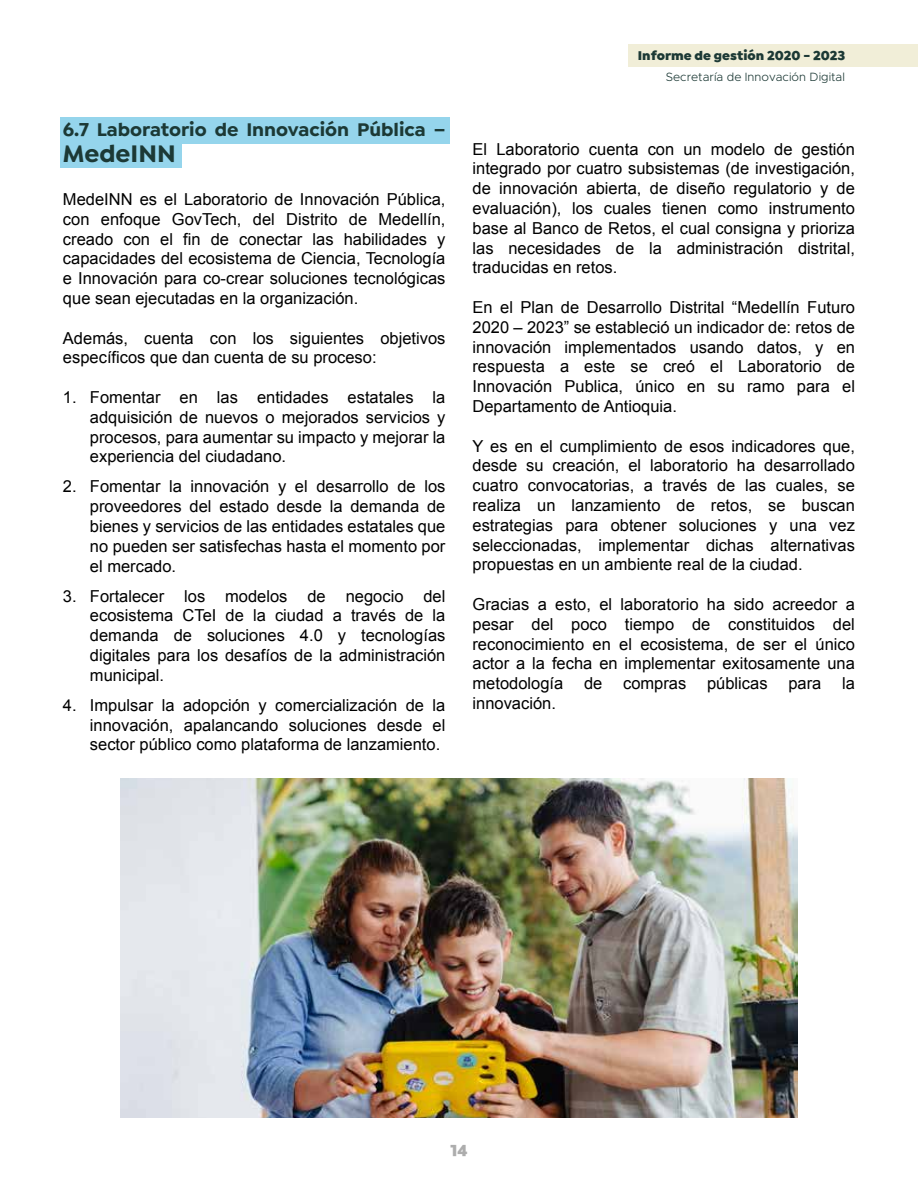
<style>
.page{position:relative;width:918px;height:1188px;background:#fff}
.page>*{position:absolute;margin:0;border:0;box-sizing:border-box;transform-origin:0 0}
.t1{font:700 25.5px "Isidora Sans";color:#1c3935}
.t2{font:700 19.5px "Isidora Sans";color:#1c3935}
.t3{font:16.5px/19.8px "Arial";color:#000;text-align:justify}
.t4{font:900 16.5px "Isidora Sans";color:#adadad}
.t5{font:900 13.5px "Isidora Sans";color:#1c3935}
.t6{font:300 12px "Metropolis";color:#1c3935}
</style>
<div class="page">
<div style="left:628px;top:45px;width:290px;height:22px;background:#f1eed8"></div>
<div style="left:60px;top:117px;width:390px;height:27px;background:#95d5ec"></div>
<div style="left:60px;top:141px;width:122px;height:27px;background:#95d5ec"></div>
<img style="left:120px;top:778px;width:678px;height:340px">
<p class="t2" style="left:63px;top:118px;width:384px">6.7 Laboratorio de Innovación Pública –</p>
<h1 class="t1" style="left:63px;top:138px;width:114px">MedeINN</h1>
<p class="t3" style="left:63px;top:189px;width:384px">MedeINN es el Laboratorio de Innovación Pública, con enfoque GovTech, del Distrito de Medellín, creado con el fin de conectar las habilidades y capacidades del ecosistema de Ciencia, Tecnología e Innovación para co-crear soluciones tecnológicas que sean ejecutadas en la organización.</p>
<p class="t3" style="left:63px;top:328px;width:384px">Además, cuenta con los siguientes objetivos específicos que dan cuenta de su proceso:</p>
<p class="t3" style="left:90px;top:387px;width:357px;text-indent:-27px">1. Fomentar en las entidades estatales la adquisición de nuevos o mejorados servicios y procesos, para aumentar su impacto y mejorar la experiencia del ciudadano.</p>
<p class="t3" style="left:90px;top:477px;width:357px;text-indent:-27px">2. Fomentar la innovación y el desarrollo de los proveedores del estado desde la demanda de bienes y servicios de las entidades estatales que no pueden ser satisfechas hasta el momento por el mercado.</p>
<p class="t3" style="left:90px;top:586px;width:357px;text-indent:-27px">3. Fortalecer los modelos de negocio del ecosistema CTeI de la ciudad a través de la demanda de soluciones 4.0 y tecnologías digitales para los desafíos de la administración municipal.</p>
<p class="t3" style="left:90px;top:695px;width:357px;text-indent:-27px">4. Impulsar la adopción y comercialización de la innovación, apalancando soluciones desde el sector público como plataforma de lanzamiento.</p>
<p class="t5" style="left:638px;top:47px;width:209px">Informe de gestión 2020 - 2023</p>
<p class="t6" style="left:666px;top:70px;width:181px">Secretaría de Innovación Digital</p>
<p class="t3" style="left:473px;top:139px;width:384px">El Laboratorio cuenta con un modelo de gestión integrado por cuatro subsistemas (de investigación, de innovación abierta, de diseño regulatorio y de evaluación), los cuales tienen como instrumento base al Banco de Retos, el cual consigna y prioriza las necesidades de la administración distrital, traducidas en retos.</p>
<p class="t3" style="left:473px;top:297px;width:384px">En el Plan de Desarrollo Distrital “Medellín Futuro 2020 – 2023” se estableció un indicador de: retos de innovación implementados usando datos, y en respuesta a este se creó el Laboratorio de Innovación Publica, único en su ramo para el Departamento de Antioquia.</p>
<p class="t3" style="left:473px;top:436px;width:384px">Y es en el cumplimiento de esos indicadores que, desde su creación, el laboratorio ha desarrollado cuatro convocatorias, a través de las cuales, se realiza un lanzamiento de retos, se buscan estrategias para obtener soluciones y una vez seleccionadas, implementar dichas alternativas propuestas en un ambiente real de la ciudad.</p>
<p class="t3" style="left:473px;top:594px;width:384px">Gracias a esto, el laboratorio ha sido acreedor a pesar del poco tiempo de constituidos del reconocimiento en el ecosistema, de ser el único actor a la fecha en implementar exitosamente una metodología</p>
<p class="t3" style="left:584px;top:674px;width:20px">de</p>
<p class="t3" style="left:623px;top:674px;width:65px">compras</p>
<p class="t3" style="left:707px;top:674px;width:62px">públicas</p>
<p class="t3" style="left:788px;top:674px;width:35px">para</p>
<p class="t3" style="left:842px;top:674px;width:14px">la</p>
<p class="t3" style="left:473px;top:693px;width:85px">innovación.</p>
<p class="t4" style="left:450px;top:1140px;width:19px">14</p>
</div>
